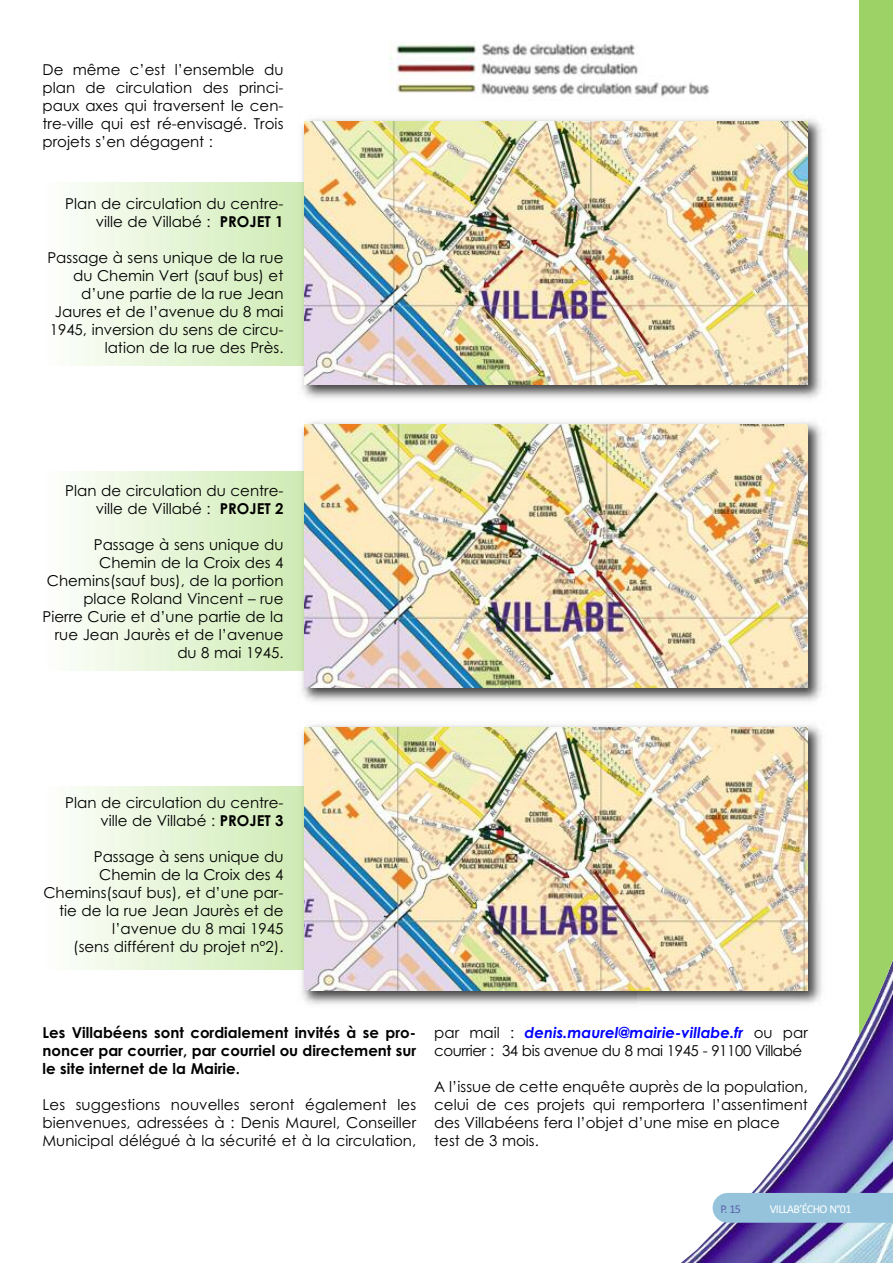
<style>
.page{position:relative;width:893px;height:1263px;background:#fff}
.page>*{position:absolute;margin:0;border:0;box-sizing:border-box;transform-origin:0 0}
.t1{font:15px/18px "Century Gothic";color:#000;text-align:right}
.t2{font:700 15px/18px "Century Gothic";color:#000;text-align:justify}
.t3{font:15px/18px "Century Gothic";letter-spacing:-.03em;color:#000}
.t4{font:12px "Calibri";letter-spacing:-.05em;color:#fff}
.t5{font:12px "Calibri";color:#5a60ad}
.s1{font-weight:700}
.s2{font-weight:700;font-style:italic;color:#00f}
</style>
<div class="page">
<div style="left:859px;top:0;width:34px;height:1137px;background:#9dd266"></div>
<img style="left:681px;top:960px;width:212px;height:303px">
<div style="left:713px;top:1193px;width:180px;height:30px;background:#94c3db"></div>
<img style="left:298px;top:118px;width:524px;height:281px">
<img style="left:305px;top:122px;width:503px;height:263px">
<img style="left:298px;top:421px;width:524px;height:281px">
<img style="left:305px;top:425px;width:503px;height:263px">
<img style="left:298px;top:724px;width:529px;height:286px">
<img style="left:305px;top:727px;width:503px;height:264px">
<img style="left:390px;top:43px;width:319px;height:54px">
<p class="t1" style="left:43px;top:61px;width:242px;text-align:justify">De même c’est l’ensemble du plan de circulation des princi&shy;paux axes qui traversent le cen&shy;tre-ville qui est ré-envisagé. Trois projets s’en dégagent :</p>
<p class="t1" style="left:65px;top:194px;width:220px">Plan de circulation du centre&shy;ville de Villabé : <span class="s1">PROJET 1</span></p>
<p class="t1" style="left:47px;top:248px;width:238px">Passage à sens unique de la rue du Chemin Vert (sauf bus) et d’une partie de la rue Jean<br>Jaures et de l’avenue du 8 mai<br>1945, inversion du sens de circu&shy;lation de la rue des Près.</p>
<p class="t1" style="left:65px;top:481px;width:220px">Plan de circulation du centre&shy;ville de Villabé : <span class="s1">PROJET 2</span></p>
<p class="t1" style="left:43px;top:535px;width:242px">Passage à sens unique du<br>Chemin de la Croix des 4<br>Chemins(sauf bus), de la portion place Roland Vincent – rue<br>Pierre Curie et d’une partie de la rue Jean Jaurès et de l’avenue du 8 mai 1945.</p>
<p class="t1" style="left:65px;top:794px;width:220px">Plan de circulation du centre&shy;ville de Villabé : <span class="s1">PROJET 3</span></p>
<p class="t1" style="left:43px;top:848px;width:242px">Passage à sens unique du<br>Chemin de la Croix des 4<br>Chemins(sauf bus), et d’une par&shy;tie de la rue Jean Jaurès et de l’avenue du 8 mai 1945<br>(sens différent du projet n°2).</p>
<p class="t2" style="left:43px;top:1023px;width:375px">Les Villabéens sont cordialement invités à se pro&shy;noncer par courrier, par courriel ou directement sur le site internet de la Mairie.</p>
<p class="t1" style="left:43px;top:1095px;width:375px;text-align:justify">Les suggestions nouvelles seront également les bienvenues, adressées à : Denis Maurel, Conseiller Municipal délégué à la sécurité et à la circulation,</p>
<p class="t3" style="left:434px;top:1023px;width:375px">par mail : <span class="s2">denis.maurel@mairie-villabe.fr</span> ou par courrier : 34 bis avenue du 8 mai 1945 - 91100 Villabé</p>
<p class="t1" style="left:434px;top:1077px;width:375px;text-align:left">A l’issue de cette enquête auprès de la population, celui de ces projets qui remportera l’assentiment des Villabéens fera l’objet d’une mise en place test de 3 mois.</p>
<p class="t5" style="left:721px;top:1201px;width:22px">P. 15</p>
<p class="t4" style="left:770px;top:1201px;width:83px">VILLAB’ÉCHO N°01</p>
</div>
